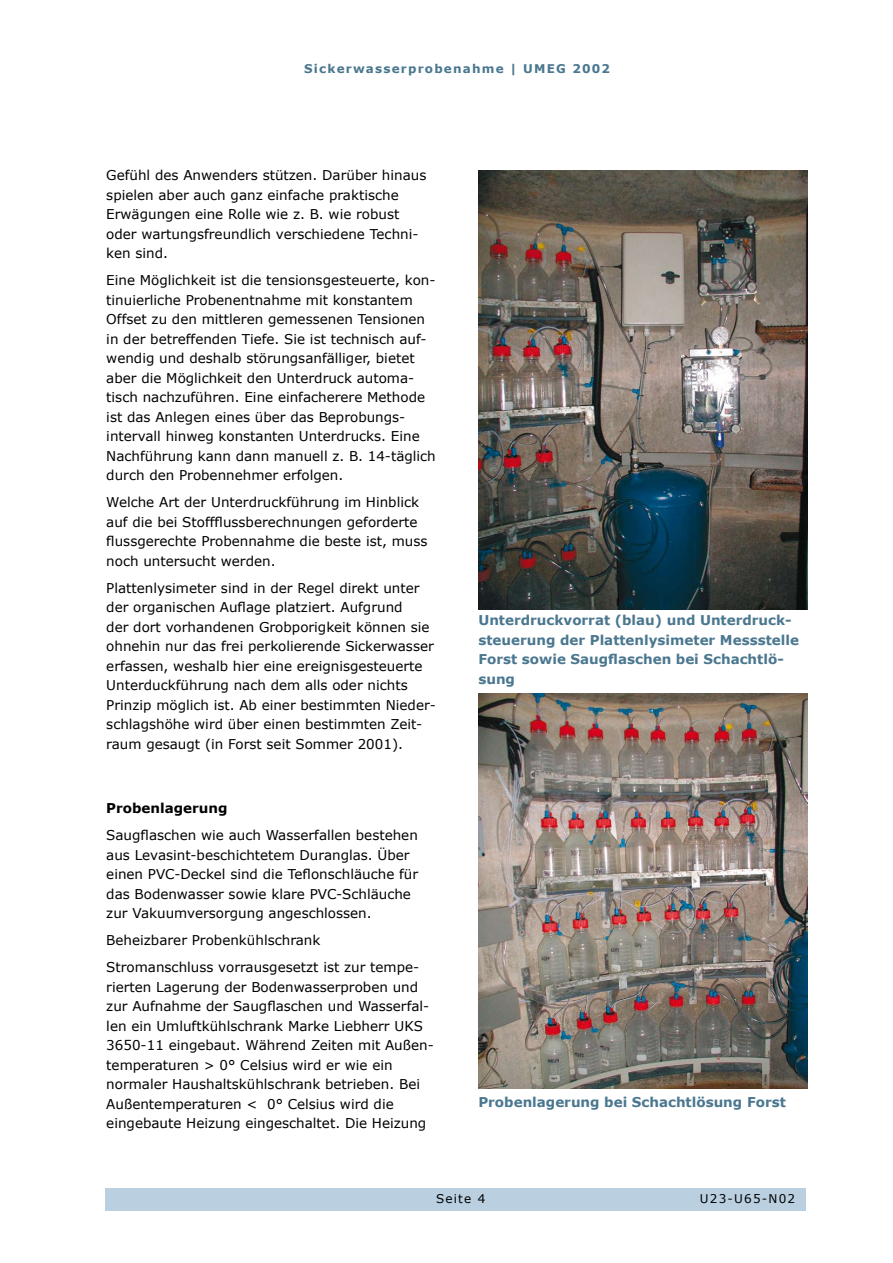
<style>
.page{position:relative;width:893px;height:1263px;background:#fff}
.page>*{position:absolute;margin:0;border:0;box-sizing:border-box;transform-origin:0 0}
.t1{font:13.5px/19.5px "Verdana";color:#000}
.t2{font:700 13.5px/19.5px "Verdana";color:#4a778f}
.t3{font:700 13.5px "Verdana";color:#000}
.t4{font:700 12px "Verdana";letter-spacing:.1em;color:#4a778f}
.t5{font:12px "Verdana";letter-spacing:.1em;color:#000}
</style>
<div class="page">
<div style="left:105px;top:1188px;width:701px;height:22px;background:#bad0e1"></div>
<img style="left:478px;top:170px;width:330px;height:439px">
<img style="left:478px;top:693px;width:330px;height:396px">
<p class="t4" style="left:304px;top:61px;width:307px">Sickerwasserprobenahme | UMEG 2002</p>
<p class="t1" style="left:106px;top:165px;width:322px">Gefühl des Anwenders stützen. Darüber hinaus spielen aber auch ganz einfache praktische Erwägungen eine Rolle wie z. B. wie robust oder wartungsfreundlich verschiedene Techni&shy;ken sind.</p>
<p class="t1" style="left:106px;top:270px;width:331px">Eine Möglichkeit ist die tensionsgesteuerte, kon&shy;tinuierliche Probenentnahme mit konstantem Offset zu den mittleren gemessenen Tensionen in der betreffenden Tiefe. Sie ist technisch auf&shy;wendig und deshalb störungsanfälliger, bietet aber die Möglichkeit den Unterdruck automa&shy;tisch nachzuführen. Eine einfacherere Methode ist das Anlegen eines über das Beprobungs&shy;intervall hinweg konstanten Unterdrucks. Eine Nachführung kann dann manuell z. B. 14-täglich durch den Probennehmer erfolgen.</p>
<p class="t1" style="left:106px;top:492px;width:323px">Welche Art der Unterdruckführung im Hinblick auf die bei Stoffflussberechnungen geforderte flussgerechte Probennahme die beste ist, muss noch untersucht werden.</p>
<p class="t1" style="left:106px;top:578px;width:331px">Plattenlysimeter sind in der Regel direkt unter der organischen Auflage platziert. Aufgrund<br>der dort vorhandenen Grobporigkeit können sie ohnehin nur das frei perkolierende Sickerwasser erfassen, weshalb hier eine ereignisgesteuerte Unterduckführung nach dem alls oder nichts Prinzip möglich ist. Ab einer bestimmten Nieder&shy;schlagshöhe wird über einen bestimmten Zeit&shy;raum gesaugt (in Forst seit Sommer 2001).</p>
<p class="t3" style="left:106px;top:800px;width:123px">Probenlagerung</p>
<p class="t1" style="left:106px;top:825px;width:313px">Saugflaschen wie auch Wasserfallen bestehen aus Levasint-beschichtetem Duranglas. Über einen PVC-Deckel sind die Teflonschläuche für das Bodenwasser sowie klare PVC-Schläuche zur Vakuumversorgung angeschlossen.</p>
<p class="t1" style="left:106px;top:926px;width:315px;line-height:27px">Beheizbarer Probenkühlschrank<br>Stromanschluss vorrausgesetzt ist zur tempe-</p>
<p class="t1" style="left:106px;top:977px;width:329px">rierten Lagerung der Bodenwasserproben und zur Aufnahme der Saugflaschen und Wasserfal&shy;len ein Umluftkühlschrank Marke Liebherr UKS 3650-11 eingebaut. Während Zeiten mit Außen&shy;temperaturen &gt; 0° Celsius wird er wie ein normaler Haushaltskühlschrank betrieben. Bei Außentemperaturen &lt; 0° Celsius wird die eingebaute Heizung eingeschaltet. Die Heizung</p>
<p class="t2" style="left:478px;top:610px;width:322px">Unterdruckvorrat (blau) und Unterdruck&shy;steuerung der Plattenlysimeter Messstelle Forst sowie Saugflaschen bei Schachtlö&shy;sung</p>
<p class="t2" style="left:478px;top:1091px;width:309px">Probenlagerung bei Schachtlösung Forst</p>
<p class="t5" style="left:436px;top:1191px;width:51px">Seite 4</p>
<p class="t5" style="left:700px;top:1191px;width:97px">U23-U65-N02</p>
</div>
